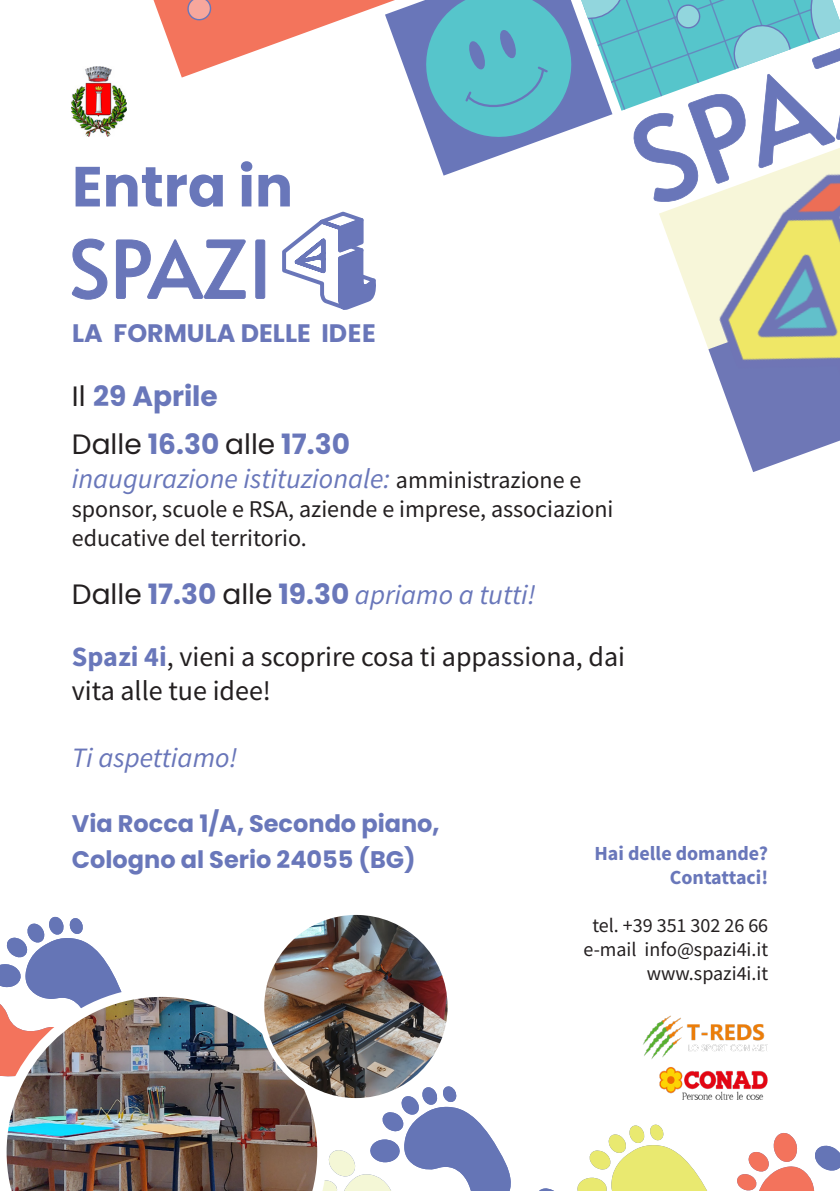
<style>
.page{position:relative;width:840px;height:1191px;background:#fff}
.page>*{position:absolute;margin:0;border:0;box-sizing:border-box;transform-origin:0 0}
.t1{font:700 56.4px "Poppins";color:#6977ba}
.t2{font:italic 28px "Source Sans Pro";color:#6977ba}
.t3{font:28px/33.6px "Source Sans Pro";color:#231f20}
.t4{font:700 28px "Poppins";color:#6977ba}
.t5{font:italic 28px "Source Sans Pro";color:#6976b9}
.t6{font:700 25.2px "Poppins";color:#6976b9}
.t7{font:24px/28.8px "Source Sans Pro";color:#231f20}
.t8{font:700 24px "Poppins";color:#6977ba}
.t9{font:20px "Source Sans Pro";color:#231f20}
.t10{font:700 20px "Source Sans Pro";color:#6977ba}
.s1{font-weight:400;color:#231f20}
.s2{font-style:normal;font-size:24px;color:#231f20}
.s3{font-family:"Poppins";font-style:normal;color:#231f20}
.s4{font-family:"Poppins";font-weight:700;font-style:normal}
.s5{font-weight:700;color:#6977ba}
</style>
<div class="page">
<svg style="left:737px;top:1133px;width:102px;height:58px"></svg>
<svg style="left:539px;top:1124px;width:168px;height:67px"></svg>
<svg style="left:327px;top:1086px;width:183px;height:105px"></svg>
<svg style="left:0;top:916px;width:120px;height:71px"></svg>
<svg style="left:282px;top:211px;width:94px;height:99px"></svg>
<svg style="left:72px;top:239px;width:35px;height:61px"></svg>
<svg style="left:116px;top:239px;width:129px;height:60px"></svg>
<div style="left:256px;top:240px;width:8px;height:58px;background:#6976b9;border-radius:2px"></div>
<div style="left:255px;top:240px;width:10px;height:59px;border:1px solid #6976b9;border-radius:2px"></div>
<img style="left:659px;top:202px;width:180px;height:270px">
<svg style="left:153px;top:0;width:686px;height:202px"></svg>
<img style="left:0;top:987px;width:327px;height:204px">
<img style="left:261px;top:912px;width:189px;height:189px;border-radius:95px">
<div style="left:258px;top:909px;width:195px;height:195px;border:6px solid #fff;border-radius:50%"></div>
<img style="left:643px;top:1015px;width:124px;height:44px">
<img style="left:659px;top:1067px;width:108px;height:32px">
<img style="left:72px;top:66px;width:54px;height:70px">
<h2 class="t1" style="left:72px;top:154px;width:222px">Entra in</h2>
<h4 class="t6" style="left:72px;top:318px;width:305px">LA FORMULA DELLE IDEE</h4>
<h2 class="t4" style="left:72px;top:380px;width:147px"><span class="s1">Il</span> 29 Aprile</h2>
<h2 class="t4" style="left:72px;top:428px;width:279px"><span class="s1">Dalle</span> 16.30 <span class="s1">alle</span> 17.30</h2>
<h2 class="t2" style="left:72px;top:461px;width:510px">inaugurazione istituzionale: <span class="s2">amministrazione e</span></h2>
<h2 class="t7" style="left:72px;top:494px;width:542px">sponsor, scuole e RSA, aziende e imprese, associazioni educative del territorio.</h2>
<h2 class="t2" style="left:72px;top:576px;width:465px"><span class="s3">Dalle</span> <span class="s4">17.30</span> <span class="s3">alle</span> <span class="s4">19.30</span> apriamo a tutti!</h2>
<p class="t3" style="left:72px;top:639px;width:554px"><span class="s5">Spazi 4i</span>, vieni a scoprire cosa ti appassiona, dai vita alle tue idee!</p>
<p class="t5" style="left:72px;top:739px;width:167px">Ti aspettiamo!</p>
<h2 class="t8" style="left:72px;top:809px;width:369px">Via Rocca 1/A, Secondo piano,</h2>
<h2 class="t8" style="left:72px;top:845px;width:345px">Cologno al Serio 24055 (BG)</h2>
<p class="t10" style="left:594px;top:840px;width:175px">Hai delle domande?</p>
<p class="t10" style="left:669px;top:864px;width:100px">Contattaci!</p>
<p class="t9" style="left:592px;top:912px;width:177px">tel. +39 351 302 26 66</p>
<p class="t9" style="left:583px;top:936px;width:186px">e-mail info@spazi4i.it</p>
<p class="t9" style="left:646px;top:960px;width:123px">www.spazi4i.it</p>
</div>
